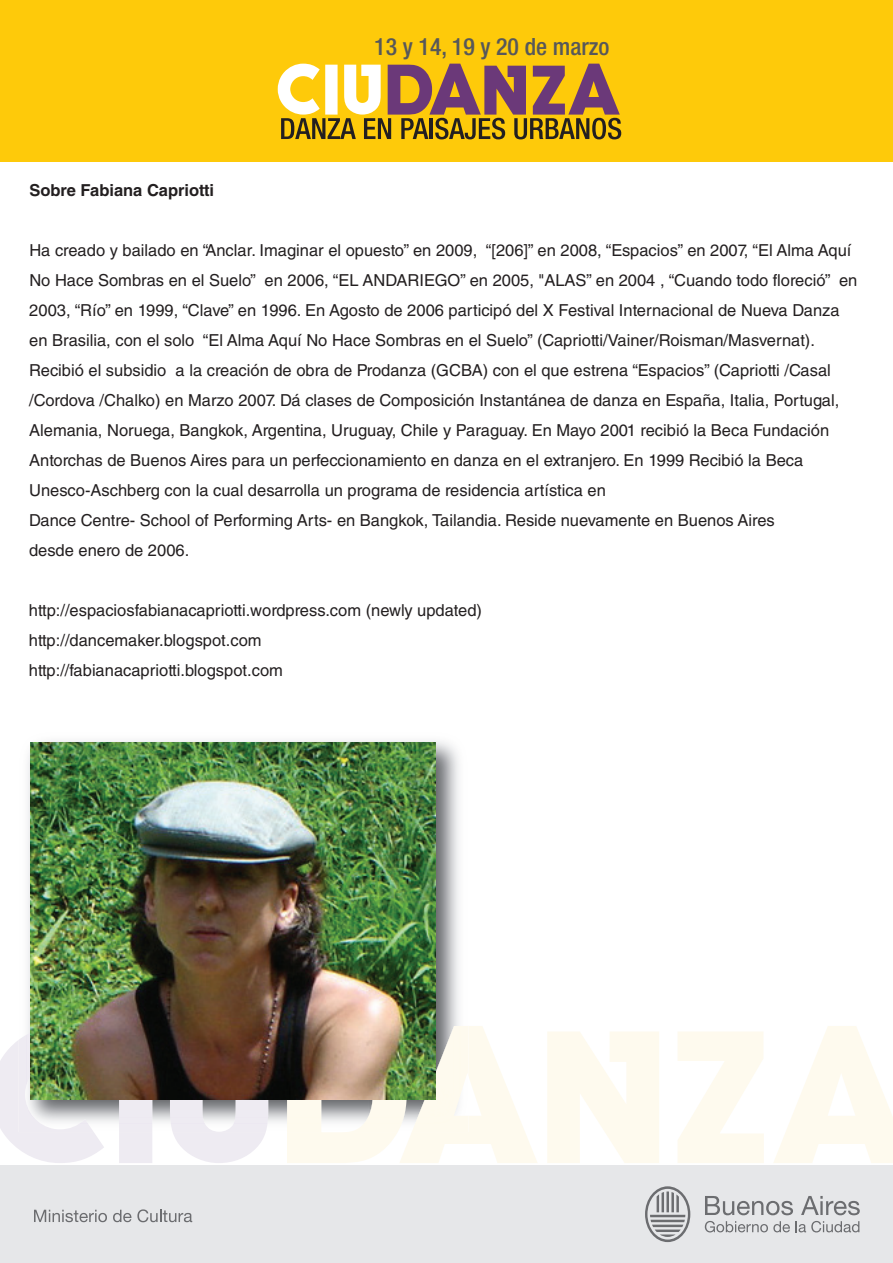
<style>
.page{position:relative;width:893px;height:1263px;background:#fff}
.page>*{position:absolute;margin:0;border:0;box-sizing:border-box;transform-origin:0 0}
.t1{font:500 condensed 23.7px "Helvetica Neue";color:#57585a}
.t2{font:16.5px/30px "Helvetica LT Std";color:#231f20}
.t3{font:700 16.5px "Helvetica LT Std";color:#231f20}
</style>
<div class="page">
<svg style="left:0;top:1041px;width:266px;height:122px"></svg>
<svg style="left:287px;top:1026px;width:606px;height:137px;fill:#fefaee"></svg>
<div style="left:0;top:0;width:602px;height:161px;background:#feca0a"></div>
<div style="left:602px;top:0;width:291px;height:161px;background:#feca0a"></div>
<div style="left:0;top:1166px;width:893px;height:97px;background:#e6e7e9"></div>
<svg style="left:705px;top:1196px;width:88px;height:19px"></svg>
<svg style="left:801px;top:1196px;width:59px;height:19px"></svg>
<svg style="left:705px;top:1221px;width:85px;height:11px"></svg>
<svg style="left:796px;top:1221px;width:63px;height:11px"></svg>
<svg style="left:645px;top:1186px;width:45px;height:56px"></svg>
<svg style="left:34px;top:1210px;width:73px;height:12px"></svg>
<svg style="left:113px;top:1210px;width:18px;height:12px"></svg>
<svg style="left:137px;top:1209px;width:55px;height:13px"></svg>
<svg style="left:278px;top:64px;width:343px;height:75px;background:#bb9347"></svg>
<img style="left:28px;top:741px;width:431px;height:381px">
<img style="left:18px;top:1026px;width:250px;height:106px">
<img style="left:287px;top:1026px;width:182px;height:106px">
<img style="left:30px;top:743px;width:405px;height:356px">
<p class="t3" style="left:29px;top:180px;width:186px">Sobre Fabiana Capriotti</p>
<h1 class="t1" style="left:374px;top:32px;width:237px">13 y 14, 19 y 20 de marzo</h1>
<p class="t2" style="left:29px;top:235px;width:830px">Ha creado y bailado en “Anclar. Imaginar el opuesto” en 2009, “[206]” en 2008, “Espacios” en 2007, “El Alma Aquí No Hace Sombras en el Suelo” en 2006, “EL ANDARIEGO” en 2005, "ALAS” en 2004 , “Cuando todo floreció” en 2003, “Río” en 1999, “Clave” en 1996. En Agosto de 2006 participó del X Festival Internacional de Nueva Danza en Brasilia, con el solo “El Alma Aquí No Hace Sombras en el Suelo” (Capriotti/Vainer/Roisman/Masvernat).<br>Recibió el subsidio a la creación de obra de Prodanza (GCBA) con el que estrena “Espacios” (Capriotti /Casal /Cordova /Chalko) en Marzo 2007. Dá clases de Composición Instantánea de danza en España, Italia, Portugal, Alemania, Noruega, Bangkok, Argentina, Uruguay, Chile y Paraguay. En Mayo 2001 recibió la Beca Fundación Antorchas de Buenos Aires para un perfeccionamiento en danza en el extranjero. En 1999 Recibió la Beca Unesco-Aschberg con la cual desarrolla un programa de residencia artística en<br>Dance Centre- School of Performing Arts- en Bangkok, Tailandia. Reside nuevamente en Buenos Aires<br>desde enero de 2006.</p>
<p class="t2" style="left:29px;top:595px;width:455px">http://espaciosfabianacapriotti.wordpress.com (newly updated) http://dancemaker.blogspot.com http://fabianacapriotti.blogspot.com</p>
</div>
